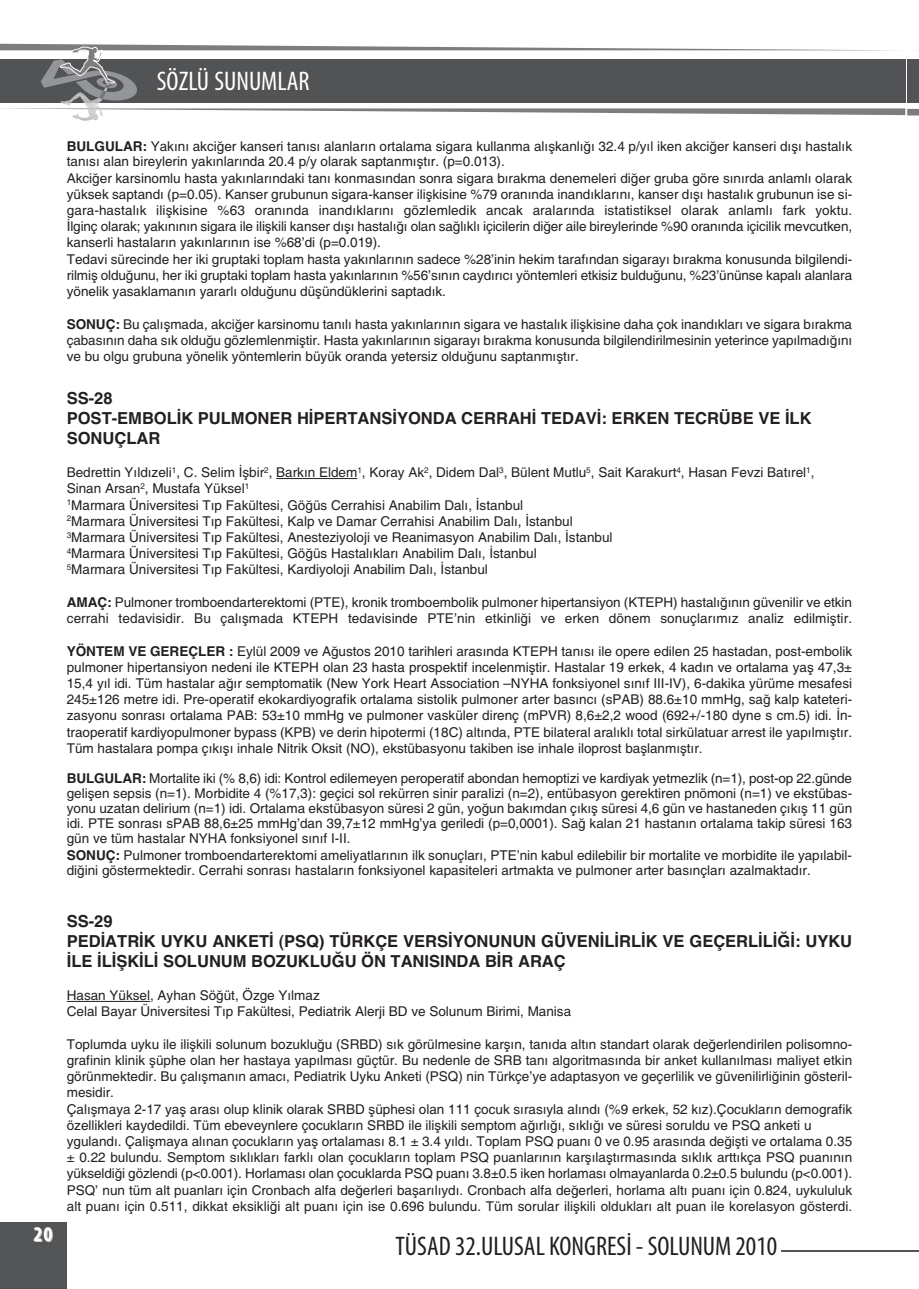
<style>
.page{position:relative;width:919px;height:1289px;background:#fff}
.page>*{position:absolute;margin:0;border:0;box-sizing:border-box;transform-origin:0 0}
.t1{font:condensed 27px "Myriad Pro";color:#231f20}
.t2{font:condensed 27px "Myriad Pro";color:#fff}
.t3{font:700 condensed 21px "Myriad Pro";color:#fff}
.t4{font:700 16.5px/19.8px "Helvetica";color:#231f20}
.t5{font:13.5px/16.2px "Helvetica";color:#231f20}
.s1{font-weight:700}
</style>
<div class="page">
<svg style="left:906px;top:1250px;width:12px;height:2px"></svg>
<svg style="left:0;top:44px;width:918px;height:77px"></svg>
<hr style="left:276px;top:478px;width:81px;height:1px;background:#231f20">
<hr style="left:67px;top:1001px;width:83px;height:1px;background:#231f20">
<div style="left:0;top:1222px;width:67px;height:66px;background:#535456"></div>
<hr style="left:781px;top:1250px;width:124px;height:2px;background:#535456">
<h1 class="t2" style="left:157px;top:65px;width:154px">SÖZLÜ SUNUMLAR</h1>
<h2 class="t3" style="left:33px;top:1221px;width:20px">20</h2>
<p class="t5" style="left:67px;top:139px;width:786px"><span class="s1">BULGULAR:</span> Yakını akciğer kanseri tanısı alanların ortalama sigara kullanma alışkanlığı 32.4 p/yıl iken akciğer kanseri dışı hastalık tanısı alan bireylerin yakınlarında 20.4 p/y olarak saptanmıştır. (p=0.013).<br>Akciğer karsinomlu hasta yakınlarındaki tanı konmasından sonra sigara bırakma denemeleri diğer gruba göre sınırda anlamlı olarak yüksek saptandı (p=0.05). Kanser grubunun sigara-kanser ilişkisine %79 oranında inandıklarını, kanser dışı hastalık grubunun ise si&shy;gara-hastalık ilişkisine %63 oranında inandıklarını gözlemledik ancak aralarında istatistiksel olarak anlamlı fark yoktu.<br>İlginç olarak; yakınının sigara ile ilişkili kanser dışı hastalığı olan sağlıklı içicilerin diğer aile bireylerinde %90 oranında içicilik mevcutken, kanserli hastaların yakınlarının ise %68’di (p=0.019).<br>Tedavi sürecinde her iki gruptaki toplam hasta yakınlarının sadece %28’inin hekim tarafından sigarayı bırakma konusunda bilgilendi&shy;rilmiş olduğunu, her iki gruptaki toplam hasta yakınlarının %56’sının caydırıcı yöntemleri etkisiz bulduğunu, %23’ününse kapalı alanlara yönelik yasaklamanın yararlı olduğunu düşündüklerini saptadık.</p>
<p class="t5" style="left:67px;top:318px;width:786px;text-align:justify"><span class="s1">SONUÇ:</span> Bu çalışmada, akciğer karsinomu tanılı hasta yakınlarının sigara ve hastalık ilişkisine daha çok inandıkları ve sigara bırakma çabasının daha sık olduğu gözlemlenmiştir. Hasta yakınlarının sigarayı bırakma konusunda bilgilendirilmesinin yeterince yapılmadığını ve bu olgu grubuna yönelik yöntemlerin büyük oranda yetersiz olduğunu saptanmıştır.</p>
<p class="t4" style="left:67px;top:390px;width:746px">SS-28<br>POST-EMBOLİK PULMONER HİPERTANSİYONDA CERRAHİ TEDAVİ: ERKEN TECRÜBE VE İLK<br>SONUÇLAR</p>
<p class="t5" style="left:67px;top:465px;width:749px">Bedrettin Yıldızeli<sup>1</sup>, C. Selim İşbir<sup>2</sup>, Barkın Eldem<sup>1</sup>, Koray Ak<sup>2</sup>, Didem Dal<sup>3</sup>, Bülent Mutlu<sup>5</sup>, Sait Karakurt<sup>4</sup>, Hasan Fevzi Batırel<sup>1</sup>, Sinan Arsan<sup>2</sup>, Mustafa Yüksel<sup>1<br>1</sup>Marmara Üniversitesi Tıp Fakültesi, Göğüs Cerrahisi Anabilim Dalı, İstanbul<br><sup>2</sup>Marmara Üniversitesi Tıp Fakültesi, Kalp ve Damar Cerrahisi Anabilim Dalı, İstanbul<br><sup>3</sup>Marmara Üniversitesi Tıp Fakültesi, Anesteziyoloji ve Reanimasyon Anabilim Dalı, İstanbul<br><sup>4</sup>Marmara Üniversitesi Tıp Fakültesi, Göğüs Hastalıkları Anabilim Dalı, İstanbul<br><sup>5</sup>Marmara Üniversitesi Tıp Fakültesi, Kardiyoloji Anabilim Dalı, İstanbul</p>
<p class="t5" style="left:67px;top:596px;width:786px;line-height:15.6px"><span class="s1">AMAÇ:</span> Pulmoner tromboendarterektomi (PTE), kronik tromboembolik pulmoner hipertansiyon (KTEPH) hastalığının güvenilir ve etkin cerrahi tedavisidir. Bu çalışmada KTEPH tedavisinde PTE’nin etkinliği ve erken dönem sonuçlarımız analiz edilmiştir.</p>
<p class="t5" style="left:67px;top:644px;width:786px;text-align:justify"><span class="s1">YÖNTEM VE GEREÇLER :</span> Eylül 2009 ve Ağustos 2010 tarihleri arasında KTEPH tanısı ile opere edilen 25 hastadan, post-embolik pulmoner hipertansiyon nedeni ile KTEPH olan 23 hasta prospektif incelenmiştir. Hastalar 19 erkek, 4 kadın ve ortalama yaş 47,3± 15,4 yıl idi. Tüm hastalar ağır semptomatik (New York Heart Association –NYHA fonksiyonel sınıf III-IV), 6-dakika yürüme mesafesi 245±126 metre idi. Pre-operatif ekokardiyografik ortalama sistolik pulmoner arter basıncı (sPAB) 88.6±10 mmHg, sağ kalp kateteri&shy;zasyonu sonrası ortalama PAB: 53±10 mmHg ve pulmoner vasküler direnç (mPVR) 8,6±2,2 wood (692+/-180 dyne s cm.5) idi. İn&shy;traoperatif kardiyopulmoner bypass (KPB) ve derin hipotermi (18C) altında, PTE bilateral aralıklı total sirkülatuar arrest ile yapılmıştır.<br>Tüm hastalara pompa çıkışı inhale Nitrik Oksit (NO), ekstübasyonu takiben ise inhale iloprost başlanmıştır.</p>
<p class="t5" style="left:67px;top:771px;width:786px;line-height:15px;text-align:justify"><span class="s1">BULGULAR:</span> Mortalite iki (% 8,6) idi: Kontrol edilemeyen peroperatif abondan hemoptizi ve kardiyak yetmezlik (n=1), post-op 22.günde gelişen sepsis (n=1). Morbidite 4 (%17,3): geçici sol rekürren sinir paralizi (n=2), entübasyon gerektiren pnömoni (n=1) ve ekstübas&shy;yonu uzatan delirium (n=1) idi. Ortalama ekstübasyon süresi 2 gün, yoğun bakımdan çıkış süresi 4,6 gün ve hastaneden çıkış 11 gün idi. PTE sonrası sPAB 88,6±25 mmHg’dan 39,7±12 mmHg’ya geriledi (p=0,0001). Sağ kalan 21 hastanın ortalama takip süresi 163 gün ve tüm hastalar NYHA fonksiyonel sınıf I-II.</p>
<p class="t5" style="left:67px;top:848px;width:786px;line-height:15.6px"><span class="s1">SONUÇ:</span> Pulmoner tromboendarterektomi ameliyatlarının ilk sonuçları, PTE’nin kabul edilebilir bir mortalite ve morbidite ile yapılabil&shy;diğini göstermektedir. Cerrahi sonrası hastaların fonksiyonel kapasiteleri artmakta ve pulmoner arter basınçları azalmaktadır.</p>
<p class="t4" style="left:67px;top:913px;width:786px">SS-29<br>PEDİATRİK UYKU ANKETİ (PSQ) TÜRKÇE VERSİYONUNUN GÜVENİLİRLİK VE GEÇERLİLİĞİ: UYKU<br>İLE İLİŞKİLİ SOLUNUM BOZUKLUĞU ÖN TANISINDA BİR ARAÇ</p>
<p class="t5" style="left:67px;top:988px;width:506px">Hasan Yüksel, Ayhan Söğüt, Özge Yılmaz<br>Celal Bayar Üniversitesi Tıp Fakültesi, Pediatrik Alerji BD ve Solunum Birimi, Manisa</p>
<p class="t5" style="left:67px;top:1037px;width:786px">Toplumda uyku ile ilişkili solunum bozukluğu (SRBD) sık görülmesine karşın, tanıda altın standart olarak değerlendirilen polisomno&shy;grafinin klinik şüphe olan her hastaya yapılması güçtür. Bu nedenle de SRB tanı algoritmasında bir anket kullanılması maliyet etkin görünmektedir. Bu çalışmanın amacı, Pediatrik Uyku Anketi (PSQ) nin Türkçe’ye adaptasyon ve geçerlilik ve güvenilirliğinin gösteril&shy;mesidir.<br>Çalışmaya 2-17 yaş arası olup klinik olarak SRBD şüphesi olan 111 çocuk sırasıyla alındı (%9 erkek, 52 kız).Çocukların demografik özellikleri kaydedildi. Tüm ebeveynlere çocukların SRBD ile ilişkili semptom ağırlığı, sıklığı ve süresi soruldu ve PSQ anketi u ygulandı. Çalişmaya alınan çocukların yaş ortalaması 8.1 ± 3.4 yıldı. Toplam PSQ puanı 0 ve 0.95 arasında değişti ve ortalama 0.35 ± 0.22 bulundu. Semptom sıklıkları farklı olan çocukların toplam PSQ puanlarının karşılaştırmasında sıklık arttıkça PSQ puanının yükseldiği gözlendi (p&lt;0.001). Horlaması olan çocuklarda PSQ puanı 3.8±0.5 iken horlaması olmayanlarda 0.2±0.5 bulundu (p&lt;0.001).<br>PSQ’ nun tüm alt puanları için Cronbach alfa değerleri başarılıydı. Cronbach alfa değerleri, horlama altı puanı için 0.824, uykululuk alt puanı için 0.511, dikkat eksikliği alt puanı için ise 0.696 bulundu. Tüm sorular ilişkili oldukları alt puan ile korelasyon gösterdi.</p>
<h1 class="t1" style="left:395px;top:1229px;width:383px">TÜSAD 32.ULUSAL KONGRESİ - SOLUNUM 2010</h1>
</div>
